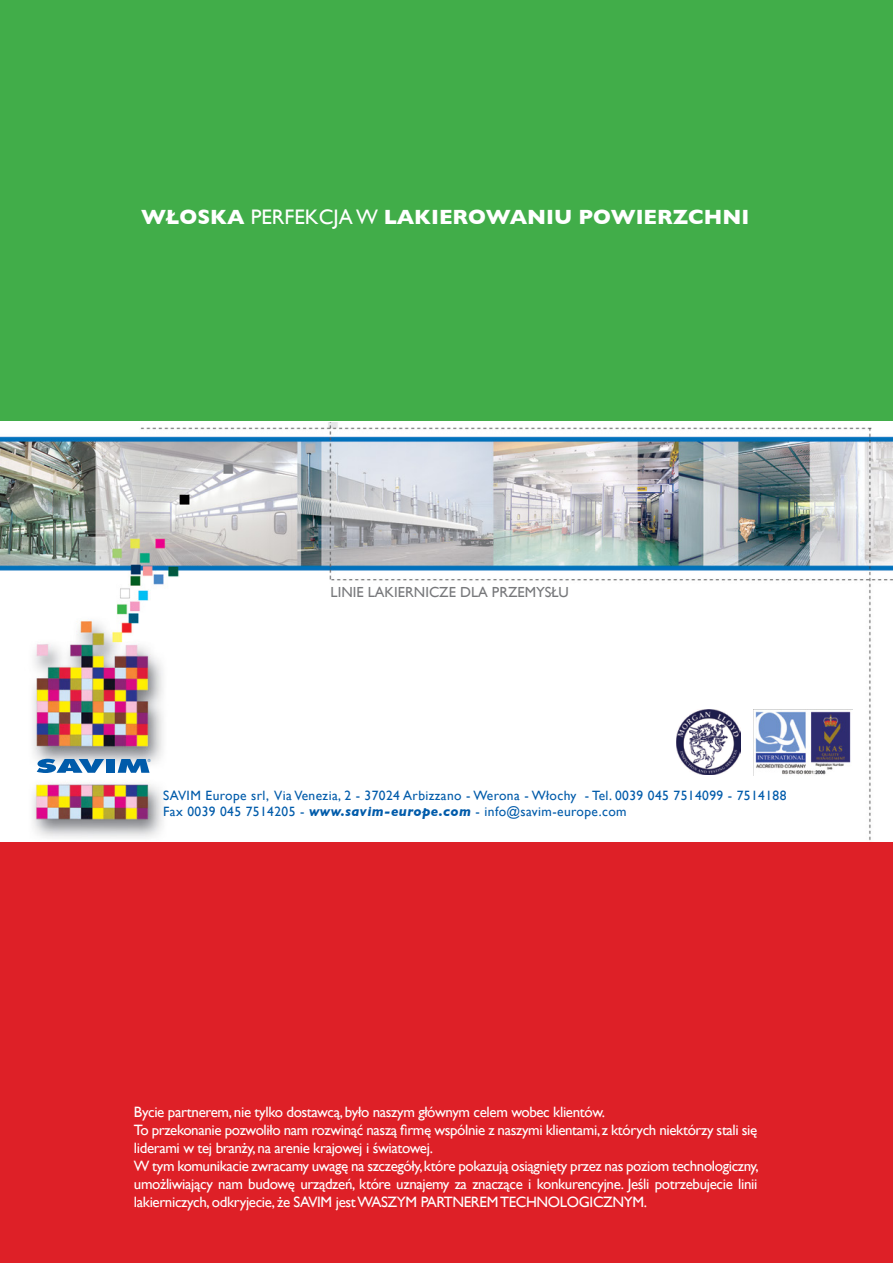
<style>
.page{position:relative;width:893px;height:1263px;background:#fff}
.page>*{position:absolute;margin:0;border:0;box-sizing:border-box;transform-origin:0 0}
.t1{font:700 21px "Gill Sans";color:#fff}
.t2{font:15px/18px "Gill Sans";letter-spacing:-.025em;color:#fff}
.t3{font:14.55px "Gill Sans";color:#77787b}
.t4{font:13.5px/16.2px "Gill Sans";letter-spacing:.03em;color:#005baa}
.s1{font-weight:400}
.s2{font-weight:700;font-style:italic}
</style>
<div class="page">
<img style="left:0;top:422px;width:893px;height:419px">
<div style="left:0;top:0;width:893px;height:421px;background:#41ad49"></div>
<div style="left:0;top:842px;width:893px;height:421px;background:#de2027"></div>
<img style="left:676px;top:709px;width:64px;height:65px">
<img style="left:754px;top:709px;width:99px;height:67px">
<svg style="left:37px;top:759px;width:67px;height:14px"></svg>
<div style="left:106px;top:759px;width:9px;height:14px;background:#005baa"></div>
<svg style="left:118px;top:759px;width:33px;height:14px"></svg>
<h1 class="t1" style="left:141px;top:205px;width:610px">WŁOSKA <span class="s1">PERFEKCJA W</span> LAKIEROWANIU POWIERZCHNI</h1>
<p class="t3" style="left:331px;top:583px;width:240px">LINIE LAKIERNICZE DLA PRZEMYSŁU</p>
<p class="t4" style="left:163px;top:787px;width:625px">SAVIM Europe srl, Via Venezia, 2 - 37024 Arbizzano - Werona - Włochy - Tel. 0039 045 7514099 - 7514188<br>Fax 0039 045 7514205 - <span class="s2">www.savim-europe.com</span> - info@savim-europe.com</p>
<p class="t2" style="left:134px;top:1103px;width:626px">Bycie partnerem, nie tylko dostawcą, było naszym głównym celem wobec klientów.<br>To przekonanie pozwoliło nam rozwinąć naszą firmę wspólnie z naszymi klientami, z których niektórzy stali się liderami w tej branży, na arenie krajowej i światowej.<br>W tym komunikacie zwracamy uwagę na szczegóły, które pokazują osiągnięty przez nas poziom technologiczny, umożliwiający nam budowę urządzeń, które uznajemy za znaczące i konkurencyjne. Jeśli potrzebujecie linii lakierniczych, odkryjecie, że SAVIM jest WASZYM PARTNEREM TECHNOLOGICZNYM.</p>
</div>
